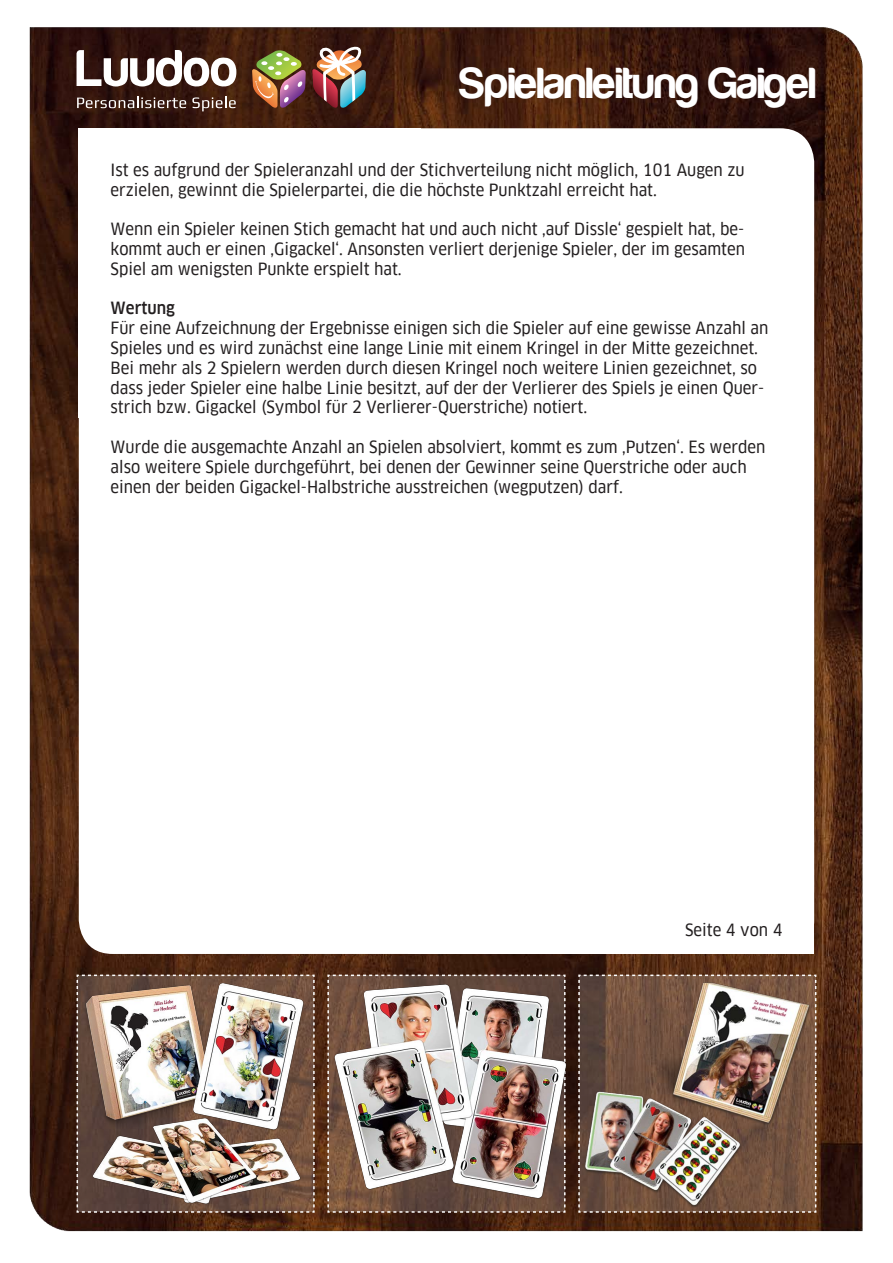
<style>
.page{position:relative;width:893px;height:1263px;background:#fff}
.page>*{position:absolute;margin:0;border:0;box-sizing:border-box;transform-origin:0 0}
.t1{font:45px "Harabara";color:#fff}
.t2{font:16.5px/19.8px "Clan Narrow News";color:#231f20}
.t3{font:500 16.5px "Clan Narrow";color:#231f20}
</style>
<div class="page">
<img style="left:29px;top:27px;width:834px;height:1205px">
<svg style="left:252px;top:50px;width:54px;height:59px;background:#927350"></svg>
<svg style="left:312px;top:47px;width:54px;height:62px"></svg>
<svg style="left:77px;top:50px;width:159px;height:37px"></svg>
<svg style="left:77px;top:97px;width:109px;height:11px"></svg>
<svg style="left:192px;top:97px;width:44px;height:14px"></svg>
<div style="left:79px;top:128px;width:735px;height:826px;background:#fff;border-radius:34px"></div>
<div style="left:79px;top:128px;width:342px;height:290px;background:#fff"></div>
<div style="left:408px;top:609px;width:406px;height:345px;background:#fff"></div>
<svg style="left:76px;top:974px;width:239px;height:239px;background:#765b4d"></svg>
<svg style="left:327px;top:974px;width:239px;height:239px;background:#826655"></svg>
<svg style="left:578px;top:974px;width:239px;height:239px;background:#897163"></svg>
<img style="left:81px;top:981px;width:225px;height:225px">
<img style="left:582px;top:977px;width:232px;height:234px">
<img style="left:333px;top:973px;width:235px;height:236px">
<p class="t1" style="left:459px;top:60px;width:359px">Spielanleitung Gaigel</p>
<p class="t2" style="left:111px;top:160px;width:636px">Ist es aufgrund der Spieleranzahl und der Stichverteilung nicht möglich, 101 Augen zu erzielen, gewinnt die Spielerpartei, die die höchste Punktzahl erreicht hat.</p>
<p class="t2" style="left:111px;top:219px;width:636px;text-align:justify">Wenn ein Spieler keinen Stich gemacht hat und auch nicht ‚auf Dissle‘ gespielt hat, be&shy;kommt auch er einen ‚Gigackel‘. Ansonsten verliert derjenige Spieler, der im gesamten Spiel am wenigsten Punkte erspielt hat.</p>
<p class="t3" style="left:111px;top:299px;width:66px">Wertung</p>
<p class="t2" style="left:111px;top:318px;width:659px">Für eine Aufzeichnung der Ergebnisse einigen sich die Spieler auf eine gewisse Anzahl an Spieles und es wird zunächst eine lange Linie mit einem Kringel in der Mitte gezeichnet.<br>Bei mehr als 2 Spielern werden durch diesen Kringel noch weitere Linien gezeichnet, so dass jeder Spieler eine halbe Linie besitzt, auf der der Verlierer des Spiels je einen Quer&shy;strich bzw. Gigackel (Symbol für 2 Verlierer-Querstriche) notiert.</p>
<p class="t2" style="left:111px;top:437px;width:656px">Wurde die ausgemachte Anzahl an Spielen absolviert, kommt es zum ‚Putzen‘. Es werden also weitere Spiele durchgeführt, bei denen der Gewinner seine Querstriche oder auch einen der beiden Gigackel-Halbstriche ausstreichen (wegputzen) darf.</p>
<p class="t2" style="left:685px;top:920px;width:99px">Seite 4 von 4</p>
</div>
